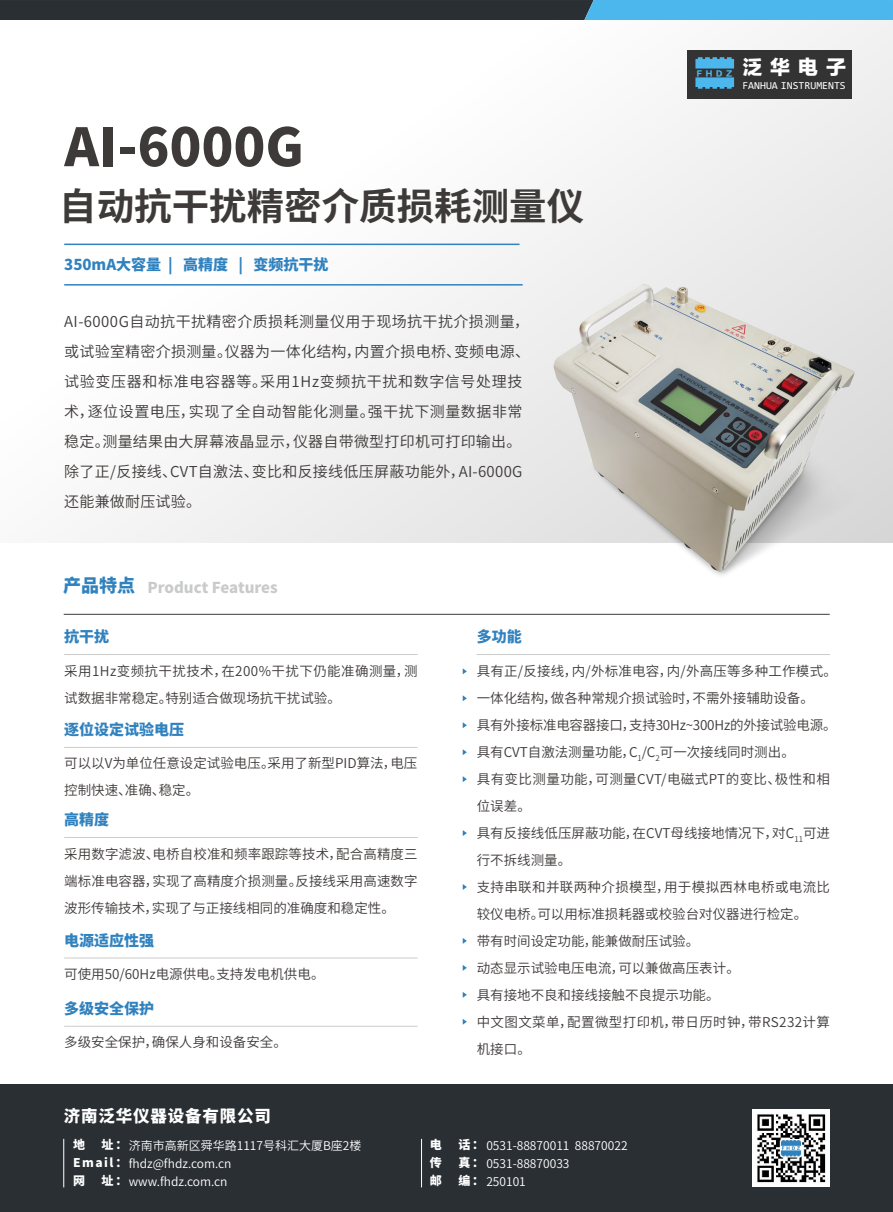
<style>
.page{position:relative;width:893px;height:1212px;background:#fff}
.page>*{position:absolute;margin:0;border:0;box-sizing:border-box;transform-origin:0 0}
.t1{font:800 52.5px "Source Han Sans CN";color:#3e3a39}
.t2{font:700 37.5px "Source Han Sans CN";color:#3e3a39}
.t3{font:19.95px "FZLTTHK GBK1 0";color:#fff}
.t4{font:800 16.5px "Source Han Sans CN";letter-spacing:.05em;color:#fff}
.t5{font:15px/30px "Source Han Sans CN";letter-spacing:.025em;color:#3e3a39}
.t6{font:800 15px "Source Han Sans CN";color:#3082bf}
.t7{font:800 15px "Source Han Sans CN";color:#c9caca}
.t8{font:13.5px/27px "Source Han Sans CN";color:#3e3a39}
.t9{font:13.5px/27px "Source Han Sans CN";letter-spacing:.03em;color:#3e3a39}
.t10{font:12px/17.5px "Source Han Sans CN";color:#fff}
.t11{font:800 12px/18px "Source Han Sans CN";color:#fff;text-align:justify}
.t12{font:10.8px "FZLTKHK Consolas 1 0";color:#fff}
.t13{font:7.35px "FZLTTHK GBK1 0";color:#4cb7ed}
.s1{font-size:18px;color:#3082bf}
.s2{font-weight:800}
</style>
<div class="page">
<div style="left:0;top:20px;width:893px;height:523px;background:linear-gradient(to right,#fff,#ebebec)"></div>
<hr style="left:64px;top:244px;width:456px;height:1px;background:#3082bf">
<hr style="left:64px;top:284px;width:459px;height:2px;background:#3082bf">
<hr style="left:64px;top:614px;width:766px;height:1px;background:#3e3a39">
<hr style="left:64px;top:654px;width:354px;height:1px;background:#ccc">
<hr style="left:477px;top:654px;width:353px;height:1px;background:#ccc">
<hr style="left:64px;top:747px;width:354px;height:1px;background:#ccc">
<hr style="left:64px;top:837px;width:354px;height:1px;background:#ccc">
<hr style="left:64px;top:957px;width:354px;height:1px;background:#ccc">
<hr style="left:64px;top:1026px;width:354px;height:1px;background:#ccc">
<svg style="left:463px;top:668px;width:4px;height:6px"></svg>
<svg style="left:463px;top:695px;width:4px;height:6px"></svg>
<svg style="left:463px;top:722px;width:4px;height:6px"></svg>
<svg style="left:463px;top:749px;width:4px;height:6px"></svg>
<svg style="left:463px;top:776px;width:4px;height:6px"></svg>
<svg style="left:463px;top:830px;width:4px;height:6px"></svg>
<svg style="left:463px;top:884px;width:4px;height:6px"></svg>
<svg style="left:463px;top:938px;width:4px;height:6px"></svg>
<svg style="left:463px;top:965px;width:4px;height:6px"></svg>
<svg style="left:463px;top:992px;width:4px;height:6px"></svg>
<svg style="left:463px;top:1019px;width:4px;height:6px"></svg>
<img style="left:531px;top:269px;width:351px;height:307px">
<div style="left:0;top:1085px;width:893px;height:127px;background:#2a2f33"></div>
<div style="left:688px;top:50px;width:164px;height:48px;background:#333"></div>
<svg style="left:695px;top:57px;width:39px;height:12px"></svg>
<svg style="left:695px;top:77px;width:39px;height:12px"></svg>
<svg style="left:0;top:0;width:893px;height:20px;background:#355d72"></svg>
<hr style="left:63px;top:1139px;width:1px;height:48px;background:#fff">
<hr style="left:421px;top:1139px;width:1px;height:48px;background:#fff">
<img style="left:752px;top:1109px;width:77px;height:77px">
<h1 class="t1" style="left:64px;top:117px;width:241px">AI-6000G</h1>
<h2 class="t2" style="left:59px;top:185px;width:526px">自动抗干扰精密介质损耗测量仪</h2>
<p class="t6" style="left:64px;top:256px;width:266px">350mA大容量 | 高精度 | 变频抗干扰</p>
<p class="t5" style="left:64px;top:306px;width:467px">AI-6000G自动抗干扰精密介质损耗测量仪用于现场抗干扰介损测量，或试验室精密介损测量。仪器为一体化结构，内置介损电桥、变频电源、试验变压器和标准电容器等。采用1Hz变频抗干扰和数字信号处理技术，逐位设置电压，实现了全自动智能化测量。强干扰下测量数据非常稳定。测量结果由大屏幕液晶显示，仪器自带微型打印机可打印输出。除了正/反接线、CVT自激法、变比和反接线低压屏蔽功能外，AI-6000G还能兼做耐压试验。</p>
<p class="t13" style="left:697px;top:69px;width:37px">FHDZ</p>
<h3 class="t3" style="left:742px;top:56px;width:105px">泛华电子</h3>
<p class="t12" style="left:742px;top:78px;width:105px">FANHUA INSTRUMENTS</p>
<p class="t7" style="left:63px;top:578px;width:216px"><span class="s1">产品特点</span> Product Features</p>
<p class="t6" style="left:64px;top:628px;width:47px">抗干扰</p>
<p class="t9" style="left:64px;top:657px;width:355px">采用1Hz变频抗干扰技术，在200%干扰下仍能准确测量，测试数据非常稳定。特别适合做现场抗干扰试验。</p>
<p class="t6" style="left:64px;top:721px;width:121px">逐位设定试验电压</p>
<p class="t8" style="left:64px;top:750px;width:355px">可以以V为单位任意设定试验电压。采用了新型PID算法，电压控制快速、准确、稳定。</p>
<p class="t6" style="left:64px;top:811px;width:47px">高精度</p>
<p class="t8" style="left:64px;top:840px;width:355px;text-align:justify">采用数字滤波、电桥自校准和频率跟踪等技术，配合高精度三端标准电容器，实现了高精度介损测量。反接线采用高速数字波形传输技术，实现了与正接线相同的准确度和稳定性。</p>
<p class="t6" style="left:64px;top:932px;width:91px">电源适应性强</p>
<p class="t8" style="left:64px;top:961px;width:262px">可使用50/60Hz电源供电。支持发电机供电。</p>
<p class="t6" style="left:64px;top:1000px;width:91px">多级安全保护</p>
<p class="t8" style="left:64px;top:1029px;width:224px">多级安全保护，确保人身和设备安全。</p>
<p class="t6" style="left:477px;top:628px;width:46px">多功能</p>
<p class="t8" style="left:477px;top:657px;width:362px">具有正/反接线，内/外标准电容，内/外高压等多种工作模式。一体化结构，做各种常规介损试验时，不需外接辅助设备。<br>具有外接标准电容器接口，支持30Hz~300Hz的外接试验电源。具有CVT自激法测量功能，C<sub>1</sub>/C<sub>2</sub>可一次接线同时测出。<br>具有变比测量功能，可测量CVT/电磁式PT的变比、极性和相位误差。<br>具有反接线低压屏蔽功能，在CVT母线接地情况下，对C<sub>11</sub>可进行不拆线测量。<br>支持串联和并联两种介损模型，用于模拟西林电桥或电流比较仪电桥。可以用标准损耗器或校验台对仪器进行检定。<br>带有时间设定功能，能兼做耐压试验。<br>动态显示试验电压电流，可以兼做高压表计。<br>具有接地不良和接线接触不良提示功能。<br>中文图文菜单，配置微型打印机，带日历时钟，带RS232计算机接口。</p>
<p class="t4" style="left:64px;top:1107px;width:209px">济南泛华仪器设备有限公司</p>
<p class="t11" style="left:73px;top:1135px;width:13px">地</p>
<p class="t10" style="left:73px;top:1136px;width:290px;text-indent:28px"><span class="s2">址：</span>济南市高新区舜华路1117号科汇大厦B座2楼<br><span class="s2">Email ：</span>fhdz@fhdz.com.cn<br><span class="s2">网</span></p>
<p class="t10" style="left:102px;top:1172px;width:128px"><span class="s2">址：</span>www.fhdz.com.cn</p>
<p class="t11" style="left:430px;top:1135px;width:13px">电传邮</p>
<p class="t10" style="left:458px;top:1136px;width:171px;line-height:18px"><span class="s2">话：</span> 0531-88870011 88870022<span class="s2">真：</span> 0531-88870033<br><span class="s2">编：</span> 250101</p>
</div>
